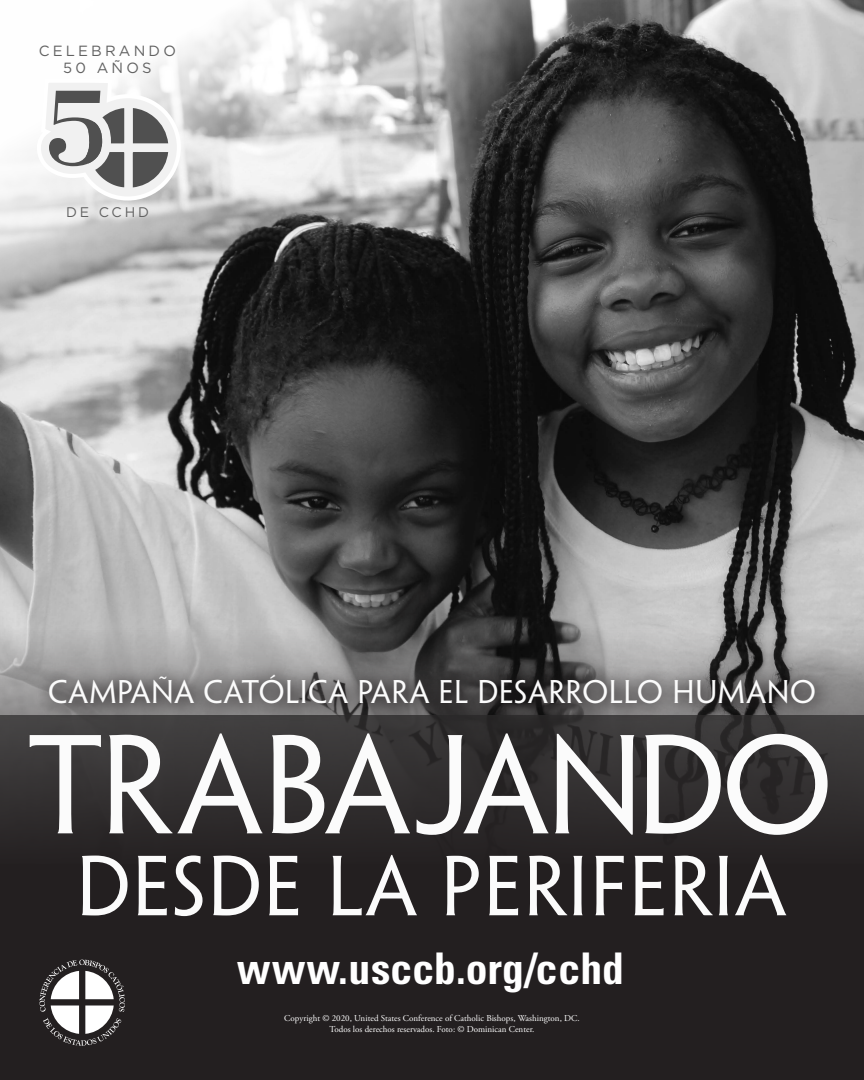
<style>
.page{position:relative;width:864px;height:1080px;background:#fff}
.page>*{position:absolute;margin:0;border:0;box-sizing:border-box;transform-origin:0 0}
.t1{font:126px "Penumbra Flare Std";letter-spacing:-.02em;color:#fbfbfb}
.t2{font:76.2px "Penumbra Flare Std";letter-spacing:.02em;color:#fbfbfb}
.t3{font:700 condensed 43.65px "Univers LT Std";color:#fff}
.t4{font:29.4px "Penumbra Flare Std";letter-spacing:.02em;color:#fbfbfb}
.t5{font:14.7px/17.7px "Gotham";letter-spacing:.215em;color:#616161;text-align:center}
.t6{font:13.95px "Gotham";letter-spacing:.2em;color:#616161}
.t7{font:9px/10.8px "Adobe Garamond Pro";color:#fff;text-align:center}
</style>
<div class="page">
<img style="left:0;top:0;width:864px;height:586px">
<svg style="left:0;top:586px;width:864px;height:494px;background:#3b3839"></svg>
<div style="left:35px;top:661px;width:797px;height:61px;background:#231f20;opacity:.75"></div>
<svg style="left:39px;top:960px;width:86px;height:86px"></svg>
<svg style="left:37px;top:76px;width:144px;height:127px"></svg>
<h3 class="t5" style="left:39px;top:41px;width:139px">CELEBRANDO<br>50 AÑOS</h3>
<h3 class="t6" style="left:66px;top:203px;width:84px">DE CCHD</h3>
<h3 class="t4" style="left:48px;top:675px;width:769px">CAMPAÑA CATÓLICA PARA EL DESARROLLO HUMANO</h3>
<h1 class="t1" style="left:28px;top:711px;width:806px">TRABAJANDO</h1>
<h2 class="t2" style="left:76px;top:841px;width:712px">DESDE LA PERIFERIA</h2>
<h3 class="t3" style="left:237px;top:942px;width:389px">www.usccb.org/cchd</h3>
<p class="t7" style="left:284px;top:1013px;width:297px">Copyright © 2020, United States Conference of Catholic Bishops, Washington, DC.<br>Todos los derechos reservados. Foto: © Dominican Center.</p>
</div>
